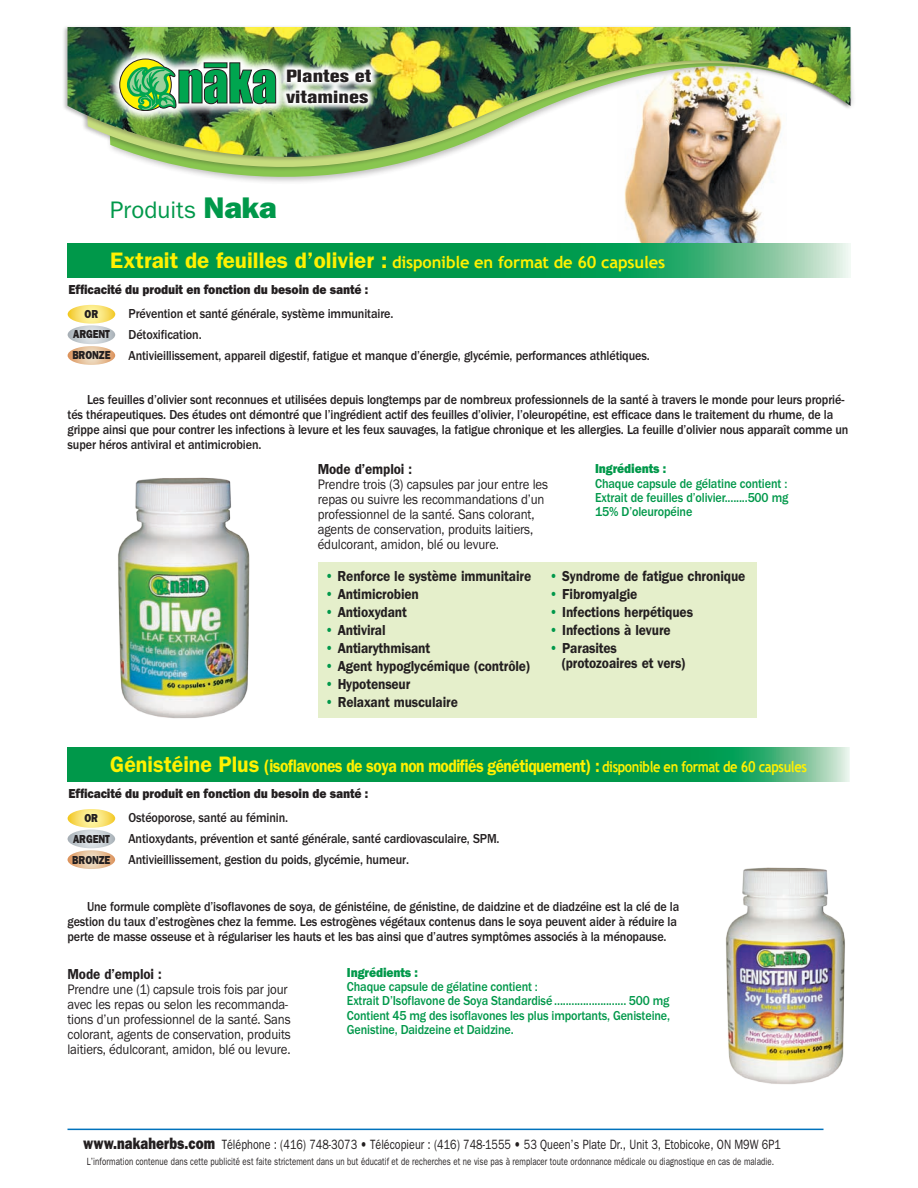
<style>
.page{position:relative;width:918px;height:1188px;background:#fff}
.page>*{position:absolute;margin:0;border:0;box-sizing:border-box;transform-origin:0 0}
.t1{font:24px "Franklin Gothic";color:#00984a}
.t2{font:600 18px "Franklin Gothic";letter-spacing:-.03em;color:#fff101;scale:.86 1}
.t3{font:800 condensed 17.55px/21px "Akzidenz Grotesk BE";color:#231f20;scale:1.2 1}
.t4{font:700 16.5px "Trebuchet MS";letter-spacing:-.01em;color:#fff101}
.t5{font:15px/15px "Franklin Gothic Dem Bld";letter-spacing:-.01em;color:#231f20;scale:.9 1}
.t6{font:14.25px/15px "Franklin Gothic";letter-spacing:-.01em;color:#231f20;scale:.9 1}
.t7{font:13.5px/15px "Franklin Gothic Mdm";letter-spacing:-.01em;color:#231f20;scale:.9 1}
.t8{font:13.5px/14.2px "Franklin Gothic Mdm";letter-spacing:-.01em;color:#00984a;text-align:justify;scale:.9 1}
.t9{font:13.5px "Franklin Gothic";color:#231f20;scale:.8 1}
.t10{font:13.5px "Franklin Gothic Hvy";letter-spacing:-.01em;color:#231f20;scale:.9 1}
.t11{font:13.5px "Franklin Gothic Hvy";letter-spacing:-.01em;color:#00984a;scale:.9 1}
.t12{font:12px "Franklin Gothic Hvy";letter-spacing:-.01em;color:#231f20;scale:.83 1}
.t13{font:10.5px "Franklin Gothic";letter-spacing:.01em;color:#231f20;scale:.75 1}
.s1{font-weight:800;font-size:30px}
.s2{font-family:"Franklin Gothic";font-weight:600;font-size:22.5px}
.s3{color:#00984a}
.s4{font-size:22.5px}
.s5{font-family:"Trebuchet MS";font-weight:700;font-size:15px}
.s6{font-weight:800;font-size:16.5px}
</style>
<div class="page">
<img style="left:617px;top:228px;width:169px;height:16px">
<svg style="left:68px;top:748px;width:782px;height:34px;background:#0f9e55"></svg>
<div style="left:318px;top:562px;width:438px;height:156px;background:#e5efcb"></div>
<img style="left:118px;top:477px;width:132px;height:242px">
<img style="left:725px;top:867px;width:120px;height:217px">
<svg style="left:68px;top:244px;width:783px;height:34px;background:#1ea35f"></svg>
<svg style="left:68px;top:305px;width:47px;height:60px"></svg>
<svg style="left:68px;top:809px;width:47px;height:60px"></svg>
<svg style="left:631px;top:222px;width:126px;height:6px"></svg>
<svg style="left:147px;top:162px;width:624px;height:60px"></svg>
<div style="left:62px;top:25px;width:790px;height:137px;background:#231f20;opacity:.3"></div>
<img style="left:68px;top:25px;width:782px;height:133px">
<img style="left:288px;top:59px;width:91px;height:51px">
<img style="left:106px;top:45px;width:182px;height:77px">
<img style="left:119px;top:58px;width:158px;height:53px">
<hr style="left:68px;top:1129px;width:756px;height:1px;background:#0072bc">
<p class="t3" style="left:286px;top:66px;width:73px">Plantes et vitamines</p>
<h1 class="t1" style="left:110px;top:196px;width:168px">Produits <span class="s1">Naka</span></h1>
<p class="t4" style="left:110px;top:252px;width:556px"><span class="s2">Extrait de feuilles d’olivier :</span> disponible en format de 60 capsules</p>
<p class="t10" style="left:69px;top:281px;width:335px">Efficacité du produit en fonction du besoin de santé :</p>
<p class="t12" style="left:85px;top:306px;width:18px">OR</p>
<p class="t12" style="left:72px;top:347px;width:46px">Bronze</p>
<p class="t7" style="left:129px;top:304px;width:581px;line-height:21px">Prévention et santé générale, système immunitaire.<br>Détoxification.<br>Antivieillissement, appareil digestif, fatigue et manque d’énergie, glycémie, performances athlétiques.</p>
<p class="t12" style="left:73px;top:326px;width:46px">Argent</p>
<p class="t7" style="left:68px;top:393px;width:869px;text-indent:19px">Les feuilles d’olivier sont reconnues et utilisées depuis longtemps par de nombreux professionnels de la santé à travers le monde pour leurs proprié&shy;tés thérapeutiques. Des études ont démontré que l’ingrédient actif des feuilles d’olivier, l’oleuropétine, est efficace dans le traitement du rhume, de la grippe ainsi que pour contrer les infections à levure et les feux sauvages, la fatigue chronique et les allergies. La feuille d’olivier nous apparaît comme un super héros antiviral et antimicrobien.</p>
<p class="t5" style="left:318px;top:462px;width:106px">Mode d’emploi :</p>
<p class="t6" style="left:318px;top:478px;width:257px">Prendre trois (3) capsules par jour entre les repas ou suivre les recommandations d’un professionnel de la santé. Sans colorant, agents de conservation, produits laitiers, édulcorant, amidon, blé ou levure.</p>
<p class="t11" style="left:595px;top:460px;width:80px">Ingrédients :</p>
<p class="t8" style="left:595px;top:477px;width:217px">Chaque capsule de gélatine contient :<br>Extrait de feuilles d’olivier........500 mg 15% D’oleuropéine</p>
<p class="t5" style="left:325px;top:570px;width:231px"><span class="s3">•</span> Renforce le système immunitaire</p>
<p class="t5" style="left:325px;top:588px;width:106px"><span class="s3">•</span> Antimicrobien</p>
<p class="t5" style="left:325px;top:606px;width:93px"><span class="s3">•</span> Antioxydant</p>
<p class="t5" style="left:325px;top:624px;width:69px"><span class="s3">•</span> Antiviral</p>
<p class="t5" style="left:325px;top:642px;width:119px"><span class="s3">•</span> Antiarythmisant</p>
<p class="t5" style="left:325px;top:660px;width:230px"><span class="s3">•</span> Agent hypoglycémique (contrôle)</p>
<p class="t5" style="left:325px;top:678px;width:97px"><span class="s3">•</span> Hypotenseur</p>
<p class="t5" style="left:325px;top:696px;width:150px"><span class="s3">•</span> Relaxant musculaire</p>
<p class="t5" style="left:549px;top:570px;width:220px"><span class="s3">•</span> Syndrome de fatigue chronique</p>
<p class="t5" style="left:549px;top:588px;width:99px"><span class="s3">•</span> Fibromyalgie</p>
<p class="t5" style="left:549px;top:606px;width:161px"><span class="s3">•</span> Infections herpétiques</p>
<p class="t5" style="left:549px;top:624px;width:137px"><span class="s3">•</span> Infections à levure</p>
<p class="t5" style="left:562px;top:642px;width:139px;text-indent:-12px"><span class="s3">•</span> Parasites (protozoaires et vers)</p>
<h2 class="t2" style="left:110px;top:755px;width:812px"><span class="s4">Génistéine Plus</span> (isoflavones de soya non modifiés génétiquement) : <span class="s5">disponible en format de 60 capsules</span></h2>
<p class="t10" style="left:69px;top:785px;width:335px">Efficacité du produit en fonction du besoin de santé :</p>
<p class="t12" style="left:85px;top:810px;width:18px">OR</p>
<p class="t12" style="left:72px;top:852px;width:46px">Bronze</p>
<p class="t7" style="left:128px;top:809px;width:414px;line-height:21px">Ostéoporose, santé au féminin.<br>Antioxydants, prévention et santé générale, santé cardiovasculaire, SPM.<br>Antivieillissement, gestion du poids, glycémie, humeur.</p>
<p class="t12" style="left:73px;top:831px;width:46px">Argent</p>
<p class="t7" style="left:68px;top:900px;width:681px;text-indent:19px">Une formule complète d’isoflavones de soya, de génistéine, de génistine, de daidzine et de diadzéine est la clé de la gestion du taux d’estrogènes chez la femme. Les estrogènes végétaux contenus dans le soya peuvent aider à réduire la perte de masse osseuse et à régulariser les hauts et les bas ainsi que d’autres symptômes associés à la ménopause.</p>
<p class="t11" style="left:347px;top:963px;width:80px">Ingrédients :</p>
<p class="t8" style="left:347px;top:981px;width:361px;text-align:left">Chaque capsule de gélatine contient :<br>Extrait D’Isoflavone de Soya Standardisé ......................... 500 mg Contient 45 mg des isoflavones les plus importants, Genisteine, Genistine, Daidzeine et Daidzine.</p>
<p class="t5" style="left:68px;top:967px;width:106px">Mode d’emploi :</p>
<p class="t6" style="left:68px;top:982px;width:250px">Prendre une (1) capsule trois fois par jour avec les repas ou selon les recommanda&shy;tions d’un professionnel de la santé. Sans colorant, agents de conservation, produits laitiers, édulcorant, amidon, blé ou levure.</p>
<p class="t9" style="left:83px;top:1136px;width:874px"><span class="s6">www.nakaherbs.com</span> Téléphone : (416) 748-3073 • Télécopieur : (416) 748-1555 • 53 Queen’s Plate Dr., Unit 3, Etobicoke, ON M9W 6P1</p>
<p class="t13" style="left:87px;top:1156px;width:918px">L’information contenue dans cette publicité est faite strictement dans un but éducatif et de recherches et ne vise pas à remplacer toute ordonnance médicale ou diagnostique en cas de maladie.</p>
</div>
